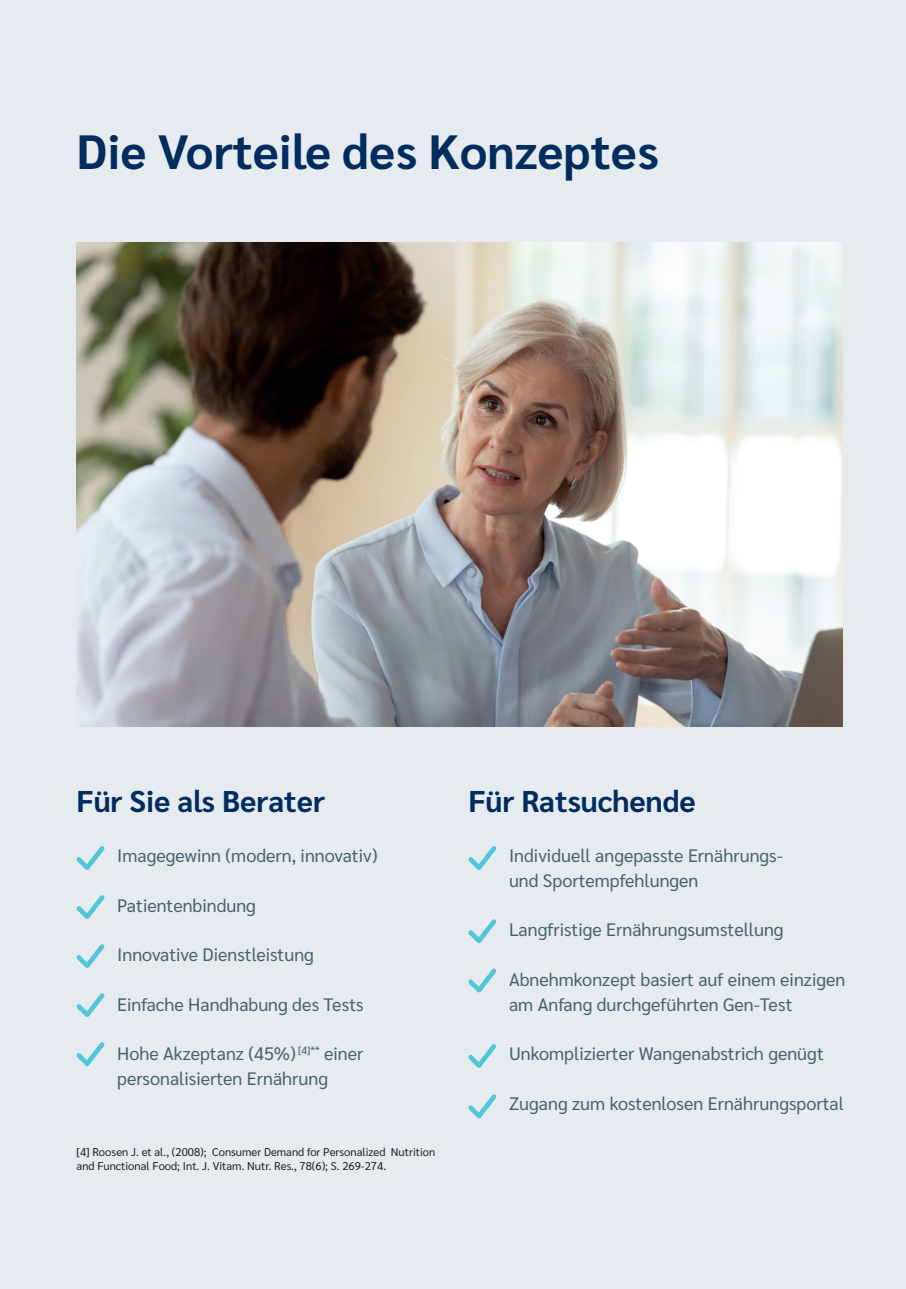
<style>
.page{position:relative;width:906px;height:1289px;background:#fff}
.page>*{position:absolute;margin:0;border:0;box-sizing:border-box;transform-origin:0 0}
.t1{font:700 48px "Sarabun";color:#002d5e}
.t2{font:700 30px "Sarabun";color:#002d5e}
.t3{font:18px/24.8px "Sarabun";color:#46616e}
.t4{font:11.25px/13.5px "Sarabun";color:#231f20}
</style>
<div class="page">
<div style="left:0;top:0;width:906px;height:1288px;background:#e6ebef"></div>
<img style="left:77px;top:243px;width:765px;height:483px">
<svg style="left:76px;top:846px;width:29px;height:24px"></svg>
<svg style="left:468px;top:846px;width:28px;height:24px"></svg>
<svg style="left:76px;top:895px;width:29px;height:24px"></svg>
<svg style="left:468px;top:919px;width:28px;height:24px"></svg>
<svg style="left:76px;top:944px;width:29px;height:24px"></svg>
<svg style="left:468px;top:968px;width:28px;height:24px"></svg>
<svg style="left:76px;top:993px;width:29px;height:24px"></svg>
<svg style="left:468px;top:1044px;width:28px;height:23px"></svg>
<svg style="left:76px;top:1042px;width:29px;height:24px"></svg>
<svg style="left:468px;top:1094px;width:28px;height:24px"></svg>
<h1 class="t1" style="left:77px;top:124px;width:584px">Die Vorteile des Konzeptes</h1>
<h2 class="t2" style="left:77px;top:784px;width:250px">Für Sie als Berater</h2>
<h2 class="t2" style="left:468px;top:784px;width:229px">Für Ratsuchende</h2>
<p class="t3" style="left:117px;top:843px;width:262px">Imagegewinn (modern, innovativ)</p>
<p class="t3" style="left:117px;top:892px;width:140px">Patientenbindung</p>
<p class="t3" style="left:117px;top:942px;width:198px">Innovative Dienstleistung</p>
<p class="t3" style="left:117px;top:991px;width:248px">Einfache Handhabung des Tests</p>
<p class="t3" style="left:117px;top:1041px;width:248px">Hohe Akzeptanz (45%) <sup>[4]**</sup> einer personalisierten Ernährung</p>
<p class="t4" style="left:77px;top:1145px;width:360px">[4] Roosen J. et al., (2008); Consumer Demand for Personalized Nutrition and Functional Food; Int. J. Vitam. Nutr. Res., 78(6); S. 269-274.</p>
<p class="t3" style="left:509px;top:843px;width:275px">Individuell angepasste Ernährungs&shy;und Sportempfehlungen</p>
<p class="t3" style="left:509px;top:917px;width:276px">Langfristige Ernährungsumstellung</p>
<p class="t3" style="left:509px;top:967px;width:338px">Abnehmkonzept basiert auf einem einzigen am Anfang durchgeführten Gen-Test</p>
<p class="t3" style="left:509px;top:1041px;width:316px">Unkomplizierter Wangenabstrich genügt</p>
<p class="t3" style="left:509px;top:1090px;width:336px">Zugang zum kostenlosen Ernährungsportal</p>
</div>
